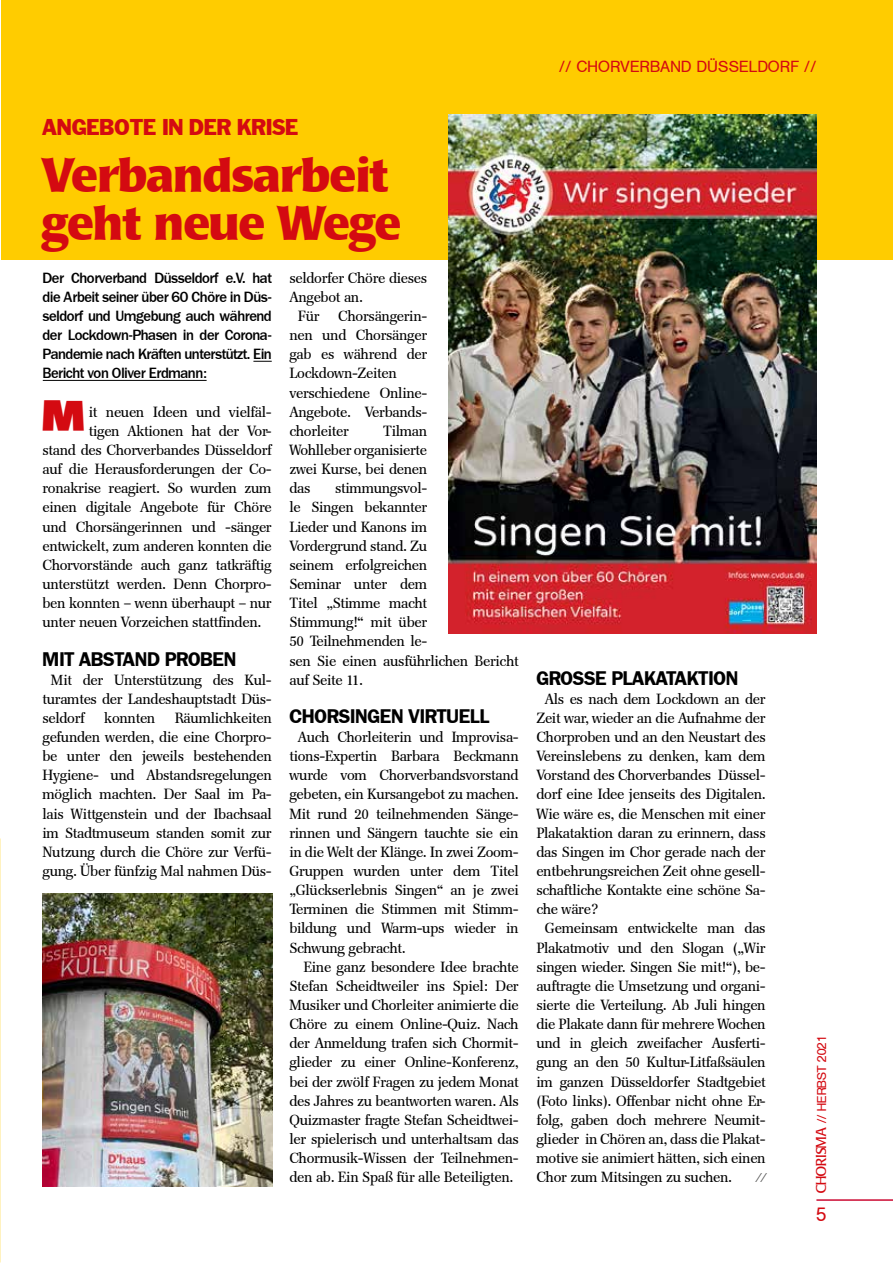
<style>
.page{position:relative;width:893px;height:1263px;background:#fff}
.page>*{position:absolute;margin:0;border:0;box-sizing:border-box;transform-origin:0 0}
.t1{font:700 47.85px/47.8px "Polar";color:#d40a11}
.t2{font:41.4px "University Large Normal";color:#d40a11}
.t3{font:22.35px "Frapant Normal";color:#d40a11}
.t4{font:700 19.2px "Frapant";color:#000}
.t5{font:19.2px "Helten Normal";color:#d40a11}
.t6{font:15.9px "Helten Normal";letter-spacing:.04em;color:#d40a11}
.t7{font:14.4px/19.2px "Frapant Antiqua Normal";color:#000;text-align:justify}
.t8{font:14.4px/19.2px "Frapant Large Normal";color:#000;text-align:justify}
.t9{font:12.75px "Helten Normal";color:#d40a11}
.t10{font:italic 12.75px "Plan";color:#565655}
.s1{font-family:"Polar Normal";font-size:14.4px}
</style>
<div class="page">
<hr style="left:816px;top:1199px;width:77px;height:2px;background:#cc0b33">
<div style="left:1px;top:0;width:892px;height:259px;background:#fc0"></div>
<svg style="left:253px;top:361px;width:19px;height:1px"></svg>
<hr style="left:43px;top:380px;width:164px;height:1px;background:#000">
<img style="left:448px;top:115px;width:368px;height:519px">
<img style="left:42px;top:893px;width:230px;height:293px">
<p class="t6" style="left:559px;top:58px;width:258px">// CHORVERBAND DÜSSELDORF //</p>
<h3 class="t3" style="left:43px;top:115px;width:257px">ANGEBOTE IN DER KRISE</h3>
<h1 class="t1" style="left:43px;top:152px;width:360px">Verbandsarbeit geht neue Wege</h1>
<p class="t8" style="left:43px;top:268px;width:230px">Der Chorverband Düsseldorf e.V. hat die Arbeit seiner über 60 Chöre in Düs&shy;seldorf und Umgebung auch während der Lockdown-Phasen in der Corona-Pandemie nach Kräften unterstützt. Ein Bericht von Oliver Erdmann:</p>
<h2 class="t2" style="left:43px;top:391px;width:43px">M</h2>
<p class="t7" style="left:89px;top:403px;width:184px">it neuen Ideen und vielfäl-</p>
<p class="t7" style="left:290px;top:269px;width:139px">seldorfer Chöre dieses</p>
<p class="t7" style="left:290px;top:288px;width:75px">Angebot an.</p>
<p class="t7" style="left:298px;top:307px;width:23px">Für</p>
<p class="t7" style="left:290px;top:307px;width:139px;text-align:left;text-indent:49px">Chorsängerin&shy;nen und Chorsänger gab es während der<br>Lockdown-Zeiten verschiedene Online-<br>Angebote. Verbands&shy;chorleiter</p>
<p class="t7" style="left:290px;top:422px;width:139px;text-indent:94px">Tilman Wohlleber organisierte zwei Kurse, bei denen das</p>
<p class="t7" style="left:89px;top:422px;width:184px">tigen Aktionen hat der Vor-</p>
<p class="t7" style="left:43px;top:441px;width:230px">stand des Chorverbandes Düsseldorf</p>
<p class="t7" style="left:43px;top:460px;width:230px">auf die Herausforderungen der Co-</p>
<p class="t7" style="left:43px;top:479px;width:230px">ronakrise reagiert. So wurden zum</p>
<p class="t7" style="left:43px;top:498px;width:230px">einen digitale Angebote für Chöre</p>
<p class="t7" style="left:43px;top:517px;width:230px">und Chorsängerinnen und -sänger</p>
<p class="t7" style="left:43px;top:536px;width:230px">entwickelt, zum anderen konnten die</p>
<p class="t7" style="left:43px;top:556px;width:230px">Chorvorstände auch ganz tatkräftig</p>
<p class="t7" style="left:43px;top:575px;width:230px">unterstützt werden. Denn Chorpro-</p>
<p class="t7" style="left:43px;top:594px;width:230px">ben konnten – wenn überhaupt – nur</p>
<p class="t7" style="left:43px;top:613px;width:220px">unter neuen Vorzeichen stattfinden.</p>
<h3 class="t4" style="left:43px;top:648px;width:195px">MIT ABSTAND PROBEN</h3>
<p class="t7" style="left:43px;top:670px;width:230px;text-indent:9px">Mit der Unterstützung des Kul&shy;turamtes der Landeshauptstadt Düs&shy;seldorf</p>
<p class="t7" style="left:290px;top:479px;width:230px;text-align:left;text-indent:46px">stimmungsvol-<br>le Singen bekannter<br>Lieder und Kanons im<br>Vordergrund stand. Zu<br>seinem erfolgreichen<br>Seminar unter dem<br>Titel „Stimme macht<br>Stimmung!“ mit über<br>50 Teilnehmenden le-<br>sen Sie einen ausführlichen Bericht auf Seite 11.</p>
<h3 class="t4" style="left:290px;top:705px;width:201px">CHORSINGEN VIRTUELL</h3>
<p class="t7" style="left:290px;top:728px;width:230px;text-indent:9px">Auch Chorleiterin und Improvisa&shy;tions-Expertin Barbara Beckmann wurde vom Chorverbandsvorstand gebeten, ein Kursangebot zu machen.<br>Mit rund 20 teilnehmenden Sänge&shy;rinnen und Sängern tauchte sie ein in die Welt der Klänge. In zwei Zoom-Gruppen wurden unter dem Titel „Glückserlebnis Singen“ an je zwei Terminen die Stimmen mit Stimm&shy;bildung und Warm-ups wieder in Schwung gebracht.</p>
<p class="t7" style="left:290px;top:957px;width:231px;text-indent:14px">Eine ganz besondere Idee brachte Stefan Scheidtweiler ins Spiel: Der Musiker und Chorleiter animierte die Chöre zu einem Online-Quiz. Nach der Anmeldung trafen sich Chormit&shy;glieder zu einer Online-Konferenz, bei der zwölf Fragen zu jedem Monat des Jahres zu beantworten waren. Als Quizmaster fragte Stefan Scheidtwei&shy;ler spielerisch und unterhaltsam das Chormusik-Wissen der Teilnehmen&shy;den ab. Ein Spaß für alle Beteiligten.</p>
<p class="t7" style="left:43px;top:709px;width:230px;text-indent:132px">Räumlichkeiten gefunden werden, die eine Chorpro&shy;be unter den jeweils bestehenden Hygiene- und Abstandsregelungen möglich machten. Der Saal im Pa&shy;lais Wittgenstein und der Ibachsaal im Stadtmuseum standen somit zur Nutzung durch die Chöre zur Verfü&shy;gung. Über fünfzig Mal nahmen Düs-</p>
<p class="t7" style="left:105px;top:709px;width:52px">konnten</p>
<h3 class="t4" style="left:537px;top:667px;width:203px">GROSSE PLAKATAKTION</h3>
<p class="t7" style="left:545px;top:690px;width:222px">Als es nach dem Lockdown an der</p>
<p class="t7" style="left:537px;top:709px;width:230px">Zeit war, wieder an die Aufnahme der</p>
<p class="t7" style="left:537px;top:728px;width:230px">Chorproben und an den Neustart des</p>
<p class="t7" style="left:537px;top:747px;width:230px">Vereinslebens zu denken, kam dem</p>
<p class="t7" style="left:537px;top:766px;width:230px">Vorstand des Chorverbandes Düssel-</p>
<p class="t7" style="left:537px;top:785px;width:230px">dorf eine Idee jenseits des Digitalen.</p>
<p class="t7" style="left:537px;top:804px;width:230px">Wie wäre es, die Menschen mit einer</p>
<p class="t7" style="left:537px;top:823px;width:230px">Plakataktion daran zu erinnern, dass</p>
<p class="t7" style="left:537px;top:843px;width:230px">das Singen im Chor gerade nach der</p>
<p class="t7" style="left:537px;top:862px;width:230px">entbehrungsreichen Zeit ohne gesell-</p>
<p class="t7" style="left:537px;top:881px;width:230px">schaftliche Kontakte eine schöne Sa-</p>
<p class="t7" style="left:537px;top:900px;width:63px">che wäre?</p>
<p class="t7" style="left:545px;top:919px;width:222px">Gemeinsam entwickelte man das</p>
<p class="t7" style="left:537px;top:938px;width:230px">Plakatmotiv und den Slogan („Wir</p>
<p class="t7" style="left:537px;top:957px;width:230px">singen wieder. Singen Sie mit!“), be-</p>
<p class="t7" style="left:537px;top:977px;width:230px">auftragte die Umsetzung und organi-</p>
<p class="t7" style="left:537px;top:996px;width:230px">sierte die Verteilung. Ab Juli hingen</p>
<p class="t7" style="left:537px;top:1015px;width:230px">die Plakate dann für mehrere Wochen</p>
<p class="t7" style="left:537px;top:1034px;width:230px">und in gleich zweifacher Ausferti-</p>
<p class="t7" style="left:537px;top:1053px;width:230px">gung an den 50 Kultur-Litfaßsäulen</p>
<p class="t7" style="left:537px;top:1072px;width:230px">im ganzen Düsseldorfer Stadtgebiet</p>
<p class="t7" style="left:537px;top:1091px;width:230px">(Foto links). Offenbar nicht ohne Er-</p>
<p class="t7" style="left:537px;top:1110px;width:230px">folg, gaben doch mehrere Neumit-</p>
<p class="t7" style="left:537px;top:1130px;width:230px">glieder in Chören an, dass die Plakat-</p>
<p class="t7" style="left:537px;top:1149px;width:230px">motive sie animiert hätten, sich einen</p>
<p class="t7" style="left:537px;top:1168px;width:197px">Chor zum Mitsingen zu suchen.</p>
<p class="t10" style="left:755px;top:1170px;width:12px">//</p>
<p class="t9" style="left:815px;top:1193px;width:160px;rotate:-90deg"><span class="s1">CHORISMA</span> // HERBST 2021</p>
<h3 class="t5" style="left:816px;top:1203px;width:12px">5</h3>
</div>
